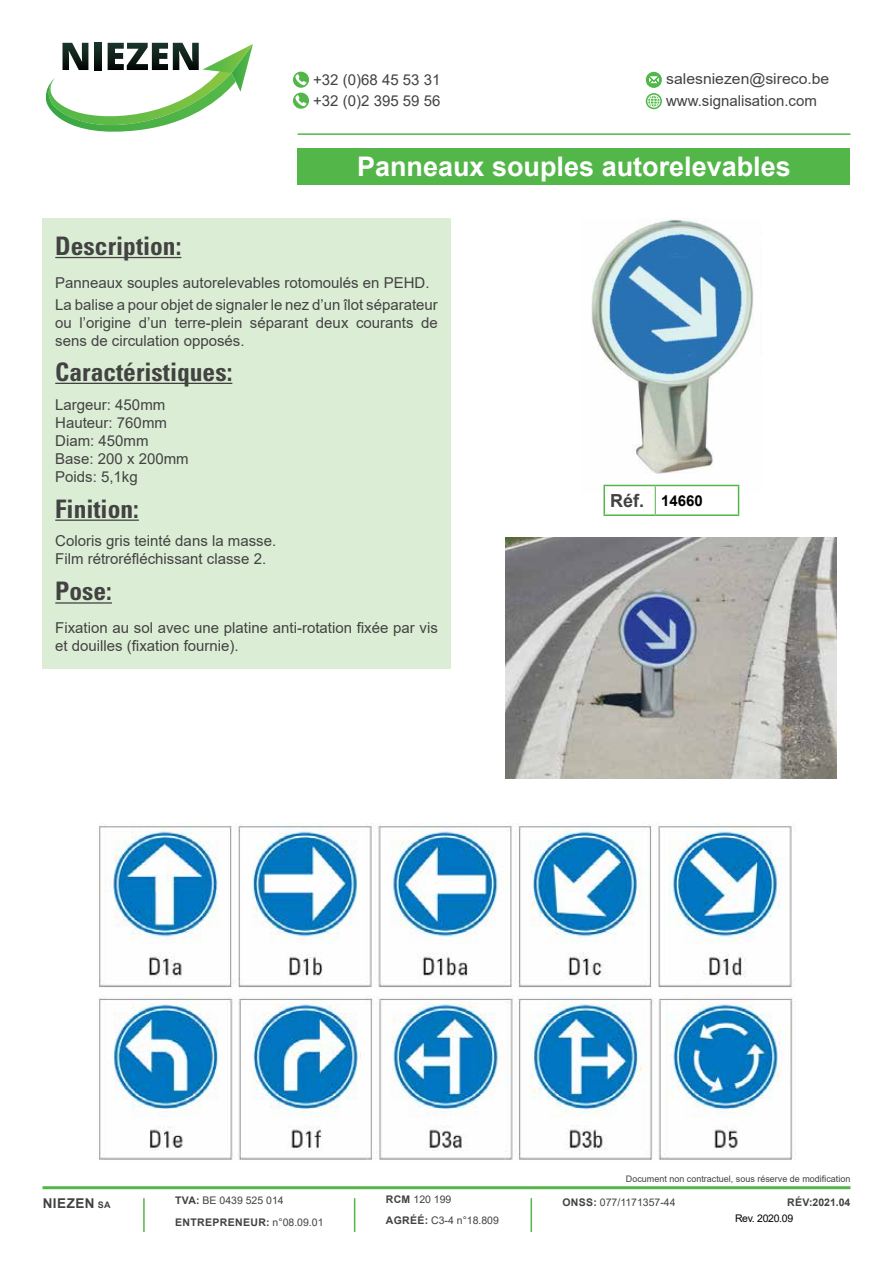
<style>
.page{position:relative;width:893px;height:1263px;background:#fff}
.page>*{position:absolute;margin:0;border:0;box-sizing:border-box;transform-origin:0 0}
.t1{font:700 27px "Arial";color:#fff}
.t2{font:700 condensed 25.5px "Univers LT Std";color:#434243}
.t3{font:15px/18px "Arial";color:#434243}
.t4{font:15px/21.3px "Arial";color:#434243;scale:1.05 1}
.t5{font:700 15px "Arial";color:#000}
.t6{font:700 13.5px "Arial";letter-spacing:.035em;color:#434243}
.t7{font:10.5px/21.1px "Arial";color:#434243}
.t8{font:700 10.5px "Arial";color:#434243}
.t9{font:10.5px "Arial";letter-spacing:-.03em;color:#000}
.t10{font:9px "Arial";color:#434243}
.s1{font-size:18px;color:#434243}
.s2{font-size:9px}
.s3{font-weight:700}
</style>
<div class="page">
<svg style="left:646px;top:72px;width:16px;height:16px"></svg>
<svg style="left:648px;top:75px;width:12px;height:10px"></svg>
<svg style="left:646px;top:93px;width:16px;height:16px"></svg>
<hr style="left:298px;top:133px;width:552px;height:2px;background:#52b648">
<svg style="left:293px;top:72px;width:16px;height:16px"></svg>
<svg style="left:295px;top:74px;width:12px;height:11px"></svg>
<svg style="left:293px;top:93px;width:16px;height:16px"></svg>
<svg style="left:295px;top:95px;width:12px;height:11px"></svg>
<svg style="left:46px;top:43px;width:207px;height:89px"></svg>
<hr style="left:43px;top:1186px;width:807px;height:3px;background:#52b648">
<hr style="left:143px;top:1198px;width:2px;height:34px;background:#52b648">
<hr style="left:354px;top:1198px;width:1px;height:34px;background:#52b648">
<hr style="left:531px;top:1198px;width:1px;height:34px;background:#52b648">
<div style="left:297px;top:148px;width:553px;height:37px;background:#52b648"></div>
<div style="left:43px;top:218px;width:408px;height:451px;background:#dbedd4"></div>
<hr style="left:55px;top:257px;width:126px;height:1px;background:#434243">
<hr style="left:55px;top:383px;width:177px;height:1px;background:#434243">
<hr style="left:55px;top:519px;width:84px;height:2px;background:#434243">
<hr style="left:55px;top:602px;width:57px;height:2px;background:#434243">
<img style="left:99px;top:823px;width:696px;height:337px">
<img style="left:591px;top:218px;width:164px;height:275px">
<img style="left:506px;top:538px;width:330px;height:241px">
<hr style="left:603px;top:485px;width:52px;height:1px;background:#52b648">
<hr style="left:603px;top:486px;width:2px;height:28px;background:#52b648">
<svg style="left:604px;top:485px;width:135px;height:29px"></svg>
<hr style="left:603px;top:514px;width:52px;height:2px;background:#52b648">
<hr style="left:655px;top:514px;width:84px;height:2px;background:#52b648">
<p class="t3" style="left:313px;top:69px;width:129px;line-height:21px">+32 (0)68 45 53 31 +32 (0)2 395 59 56</p>
<p class="t4" style="left:666px;top:68px;width:157px">salesniezen@sireco.be www.signalisation.com</p>
<h1 class="t1" style="left:357px;top:148px;width:435px">Panneaux souples autorelevables</h1>
<h2 class="t2" style="left:55px;top:230px;width:128px">Description:</h2>
<p class="t3" style="left:55px;top:272px;width:384px;line-height:22.2px">Panneaux souples autorelevables rotomoulés en PEHD.<br>La balise a pour objet de signaler le nez d’un îlot séparateur</p>
<p class="t3" style="left:55px;top:314px;width:384px">ou l’origine d’un terre-plein séparant deux courants de sens de circulation opposés.</p>
<h2 class="t2" style="left:55px;top:356px;width:179px">Caractéristiques:</h2>
<p class="t3" style="left:55px;top:395px;width:135px">Largeur: 450mm<br>Hauteur: 760mm<br>Diam: 450mm<br>Base: 200 x 200mm<br>Poids: 5,1kg</p>
<h2 class="t2" style="left:55px;top:493px;width:85px">Finition:</h2>
<p class="t3" style="left:55px;top:532px;width:222px">Coloris gris teinté dans la masse.<br>Film rétroréfléchissant classe 2.</p>
<h2 class="t2" style="left:55px;top:576px;width:58px">Pose:</h2>
<p class="t3" style="left:55px;top:619px;width:384px">Fixation au sol avec une platine anti-rotation fixée par vis et douilles (fixation fournie).</p>
<p class="t5" style="left:610px;top:490px;width:94px"><span class="s1">Réf.</span> 14660</p>
<p class="t10" style="left:626px;top:1173px;width:226px">Document non contractuel, sous réserve de modification</p>
<p class="t9" style="left:735px;top:1211px;width:60px">Rev. 2020.09</p>
<p class="t6" style="left:43px;top:1194px;width:70px">NIEZEN <span class="s2">SA</span></p>
<p class="t7" style="left:175px;top:1190px;width:150px"><span class="s3">TVA:</span> BE 0439 525 014<br><span class="s3">ENTREPRENEUR:</span> n°08.09.01</p>
<p class="t7" style="left:386px;top:1188px;width:115px"><span class="s3">RCM</span> 120 199<br><span class="s3">AGRÉÉ:</span> C3-4 n°18.809</p>
<p class="t7" style="left:562px;top:1191px;width:115px"><span class="s3">ONSS:</span> 077/1171357-44</p>
<p class="t8" style="left:787px;top:1195px;width:65px">RÉV:2021.04</p>
</div>
